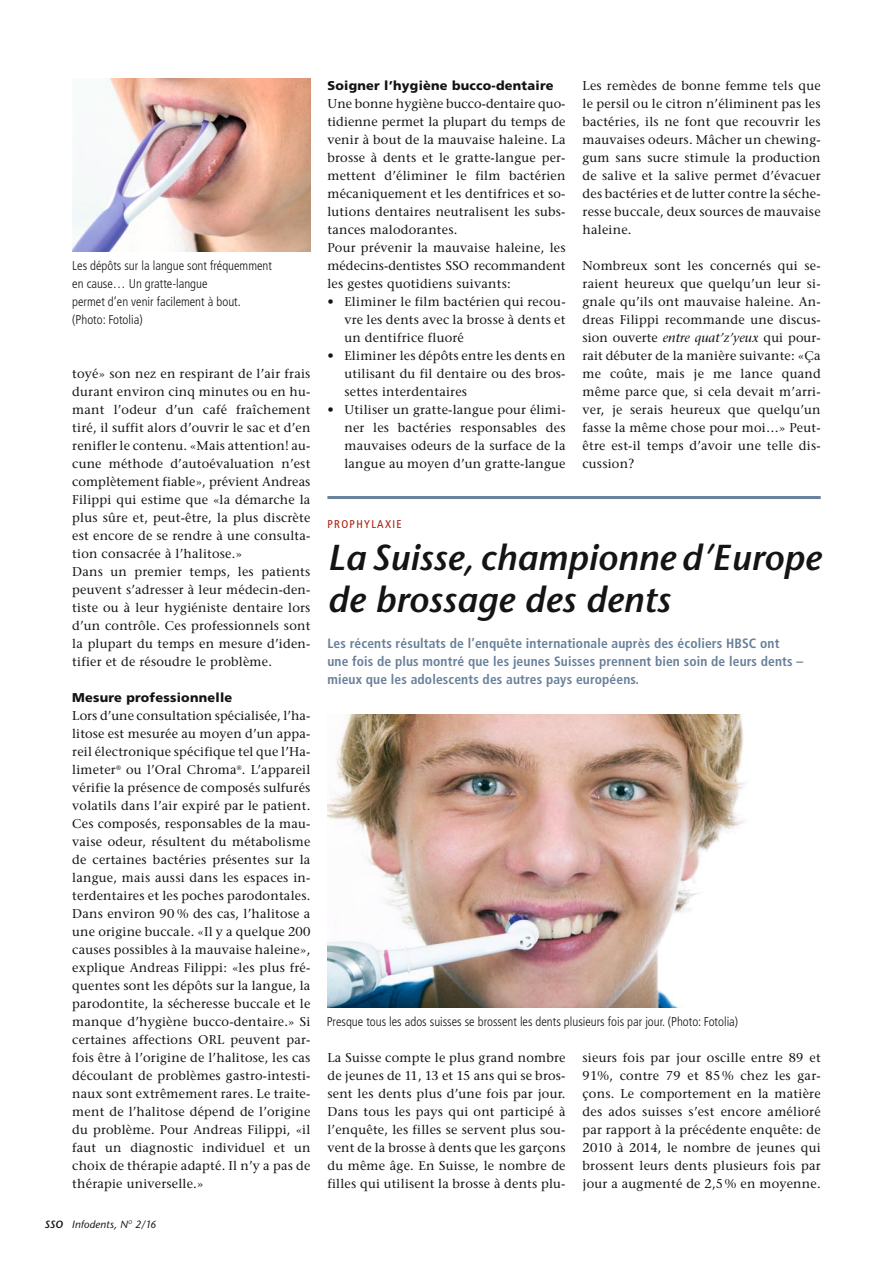
<style>
.page{position:relative;width:893px;height:1263px;background:#fff}
.page>*{position:absolute;margin:0;border:0;box-sizing:border-box;transform-origin:0 0}
.t1{font:italic 600 36px/42px "Stone Sans";color:#131413}
.t2{font:700 condensed 13.5px/18px "Frutiger";letter-spacing:.01em;color:#68809a}
.t3{font:12.75px/18px "Stone Serif";letter-spacing:.015em;color:#131413;text-align:justify}
.t4{font:300 condensed 12.75px/18px "Frutiger";color:#131413}
.t5{font:900 12.75px "Frutiger";letter-spacing:.02em;color:#131413}
.t6{font:condensed 11.25px "Frutiger";letter-spacing:.12em;color:#a81b0d}
.t7{font:italic 10.5px "Stone Sans";letter-spacing:.01em;color:#131413}
.s1{font-weight:600}
.s2{font-style:italic}
</style>
<div class="page">
<img style="left:327px;top:714px;width:418px;height:294px">
<hr style="left:327px;top:496px;width:494px;height:3px;background:#68809a">
<img style="left:72px;top:78px;width:238px;height:174px">
<p class="t4" style="left:72px;top:258px;width:201px">Les dépôts sur la langue sont fréquemment en cause… Un gratte-langue<br>permet d’en venir facilement à bout. (Photo: Fotolia)</p>
<p class="t3" style="left:72px;top:366px;width:240px;text-align:left">toyé» son nez en respirant de l’air frais durant environ cinq minutes ou en hu&shy;mant l’odeur d’un café fraîchement tiré, il suffit alors d’ouvrir le sac et d’en renifler le contenu. «Mais attention! au&shy;cune méthode d’autoévaluation n’est complètement fiable», prévient Andreas Filippi qui estime que «la démarche la plus sûre et, peut-être, la plus discrète est encore de se rendre à une consulta&shy;tion consacrée à l’halitose.»<br>Dans un premier temps, les patients peuvent s’adresser à leur médecin-den&shy;tiste ou à leur hygiéniste dentaire lors d’un contrôle. Ces professionnels sont la plupart du temps en mesure d’iden&shy;tifier et de résoudre le problème.</p>
<p class="t5" style="left:72px;top:692px;width:161px">Mesure professionnelle</p>
<p class="t3" style="left:72px;top:708px;width:240px">Lors d’une consultation spécialisée, l’ha&shy;litose est mesurée au moyen d’un appa&shy;reil électronique spécifique tel que l’Ha&shy;limeter<sup>®</sup> ou l’Oral Chroma<sup>®</sup>. L’appareil vérifie la présence de composés sulfurés volatils dans l’air expiré par le patient.<br>Ces composés, responsables de la mau&shy;vaise odeur, résultent du métabolisme de certaines bactéries présentes sur la langue, mais aussi dans les espaces in&shy;terdentaires et les poches parodontales.<br>Dans environ 90 % des cas, l’halitose a une origine buccale. «Il y a quelque 200 causes possibles à la mauvaise haleine», explique Andreas Filippi: «les plus fré&shy;quentes sont les dépôts sur la langue, la parodontite, la sécheresse buccale et le manque d’hygiène bucco-dentaire.» Si certaines affections ORL peuvent par&shy;fois être à l’origine de l’halitose, les cas découlant de problèmes gastro-intesti&shy;naux sont extrêmement rares. Le traite&shy;ment de l’halitose dépend de l’origine du problème. Pour Andreas Filippi, «il faut un diagnostic individuel et un choix de thérapie adapté. Il n’y a pas de thérapie universelle.»</p>
<p class="t7" style="left:45px;top:1220px;width:113px"><span class="s1">SSO</span> Infodents, N<sup>O</sup> 2/16</p>
<p class="t5" style="left:327px;top:80px;width:228px">Soigner l’hygiène bucco-dentaire</p>
<p class="t3" style="left:327px;top:96px;width:240px;text-align:left">Une bonne hygiène bucco-dentaire quo&shy;tidienne permet la plupart du temps de venir à bout de la mauvaise haleine. La brosse à dents et le gratte-langue per&shy;mettent d’éliminer le film bactérien mécaniquement et les dentifrices et so&shy;lutions dentaires neutralisent les subs&shy;tances malodorantes.<br>Pour prévenir la mauvaise haleine, les médecins-dentistes SSO recommandent les gestes quotidiens suivants:</p>
<p class="t3" style="left:344px;top:294px;width:223px;text-indent:-17px">• Eliminer le film bactérien qui recou&shy;vre les dents avec la brosse à dents et un dentifrice fluoré</p>
<p class="t3" style="left:344px;top:348px;width:223px;text-indent:-17px">• Eliminer les dépôts entre les dents en utilisant du fil dentaire ou des bros&shy;settes interdentaires</p>
<p class="t3" style="left:344px;top:402px;width:223px;text-indent:-17px">• Utiliser un gratte-langue pour élimi&shy;ner les bactéries responsables des mauvaises odeurs de la surface de la langue au moyen d’un gratte-langue</p>
<p class="t3" style="left:583px;top:78px;width:240px">Les remèdes de bonne femme tels que le persil ou le citron n’éliminent pas les bactéries, ils ne font que recouvrir les mauvaises odeurs. Mâcher un chewing&shy;gum sans sucre stimule la production de salive et la salive permet d’évacuer des bactéries et de lutter contre la séche&shy;resse buccale, deux sources de mauvaise haleine.</p>
<p class="t3" style="left:583px;top:258px;width:240px">Nombreux sont les concernés qui se&shy;raient heureux que quelqu’un leur si&shy;gnale qu’ils ont mauvaise haleine. An&shy;dreas Filippi recommande une discus&shy;sion ouverte <span class="s2">entre quat’z’yeux</span> qui pour&shy;rait débuter de la manière suivante: «Ça me coûte, mais je me lance quand même parce que, si cela devait m’arri&shy;ver, je serais heureux que quelqu’un fasse la même chose pour moi…» Peut&shy;être est-il temps d’avoir une telle dis&shy;cussion?</p>
<p class="t6" style="left:327px;top:519px;width:76px">PROPHYLAXIE</p>
<h1 class="t1" style="left:327px;top:540px;width:495px">La Suisse, championne d’Europe de brossage des dents</h1>
<p class="t2" style="left:327px;top:635px;width:477px">Les récents résultats de l’enquête internationale auprès des écoliers HBSC ont une fois de plus montré que les jeunes Suisses prennent bien soin de leurs dents – mieux que les adolescents des autres pays européens.</p>
<p class="t4" style="left:327px;top:1014px;width:413px">Presque tous les ados suisses se brossent les dents plusieurs fois par jour. (Photo: Fotolia)</p>
<p class="t3" style="left:327px;top:1050px;width:240px">La Suisse compte le plus grand nombre de jeunes de 11, 13 et 15 ans qui se bros&shy;sent les dents plus d’une fois par jour.<br>Dans tous les pays qui ont participé à l’enquête, les filles se servent plus sou&shy;vent de la brosse à dents que les garçons du même âge. En Suisse, le nombre de filles qui utilisent la brosse à dents plu-</p>
<p class="t3" style="left:583px;top:1050px;width:240px">sieurs fois par jour oscille entre 89 et 91%, contre 79 et 85% chez les gar&shy;çons. Le comportement en la matière des ados suisses s’est encore amélioré par rapport à la précédente enquête: de 2010 à 2014, le nombre de jeunes qui brossent leurs dents plusieurs fois par jour a augmenté de 2,5% en moyenne.</p>
</div>
